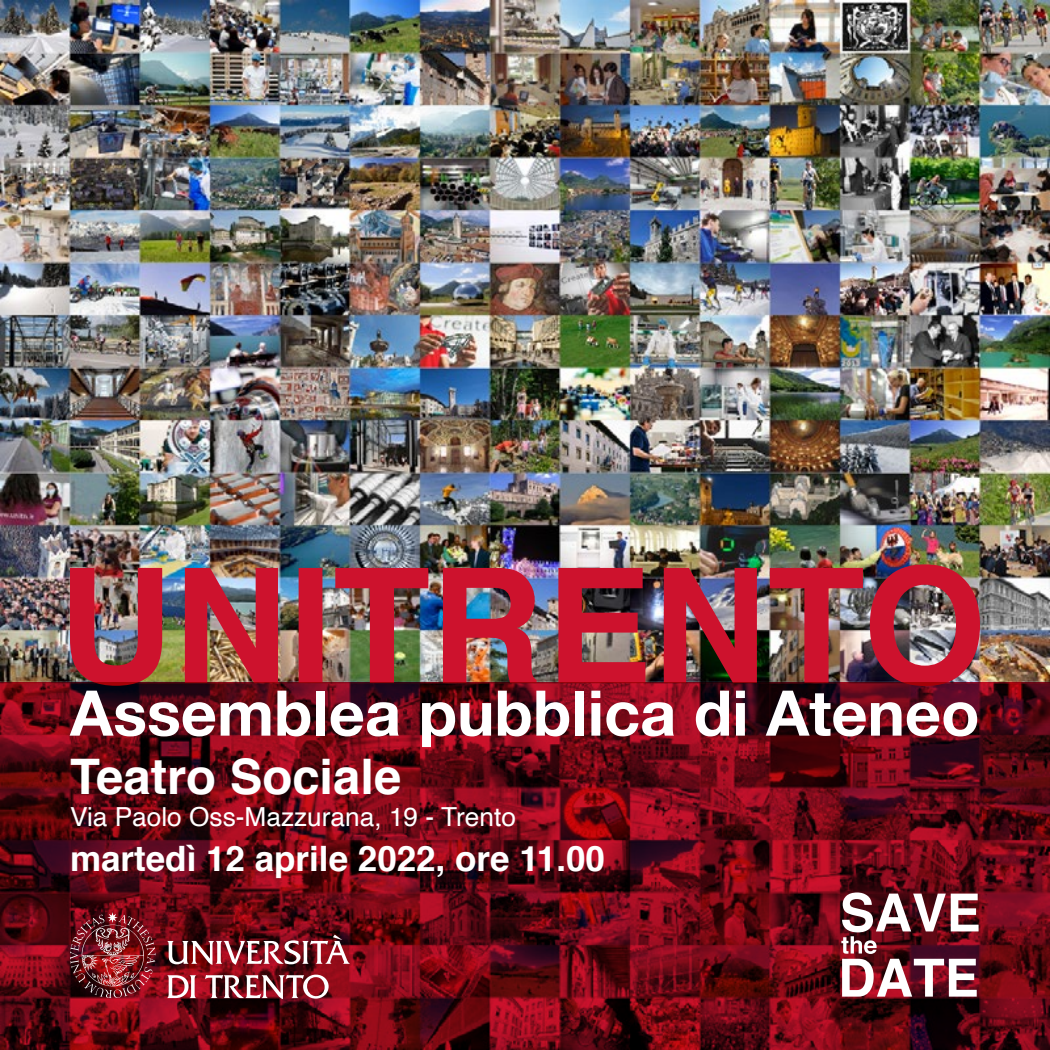
<style>
.page{position:relative;width:1050px;height:1050px;background:#fff}
.page>*{position:absolute;margin:0;border:0;box-sizing:border-box;transform-origin:0 0}
.t1{font:700 63px "Helvetica Neue";color:#fff}
.t2{font:700 49px "Helvetica";color:#fff}
.t3{font:700 35px "Helvetica";color:#fff}
.t4{font:26.25px "Helvetica";color:#fff}
</style>
<div class="page">
<img style="left:0;top:0;width:1050px;height:682px">
<img style="left:70px;top:564px;width:910px;height:118px">
<svg style="left:0;top:682px;width:1050px;height:368px;background:#640814"></svg>
<svg style="left:841px;top:892px;width:138px;height:105px"></svg>
<img style="left:70px;top:912px;width:86px;height:86px">
<svg style="left:167px;top:974px;width:162px;height:25px"></svg>
<img style="left:167px;top:935px;width:183px;height:30px">
<p class="t1" style="left:70px;top:664px;width:911px">Assemblea pubblica di Ateneo</p>
<p class="t2" style="left:70px;top:738px;width:333px">Teatro Sociale</p>
<p class="t4" style="left:70px;top:797px;width:448px">Via Paolo Oss-Mazzurana, 19 - Trento</p>
<p class="t3" style="left:70px;top:831px;width:537px">martedì 12 aprile 2022, ore 11.00</p>
</div>
